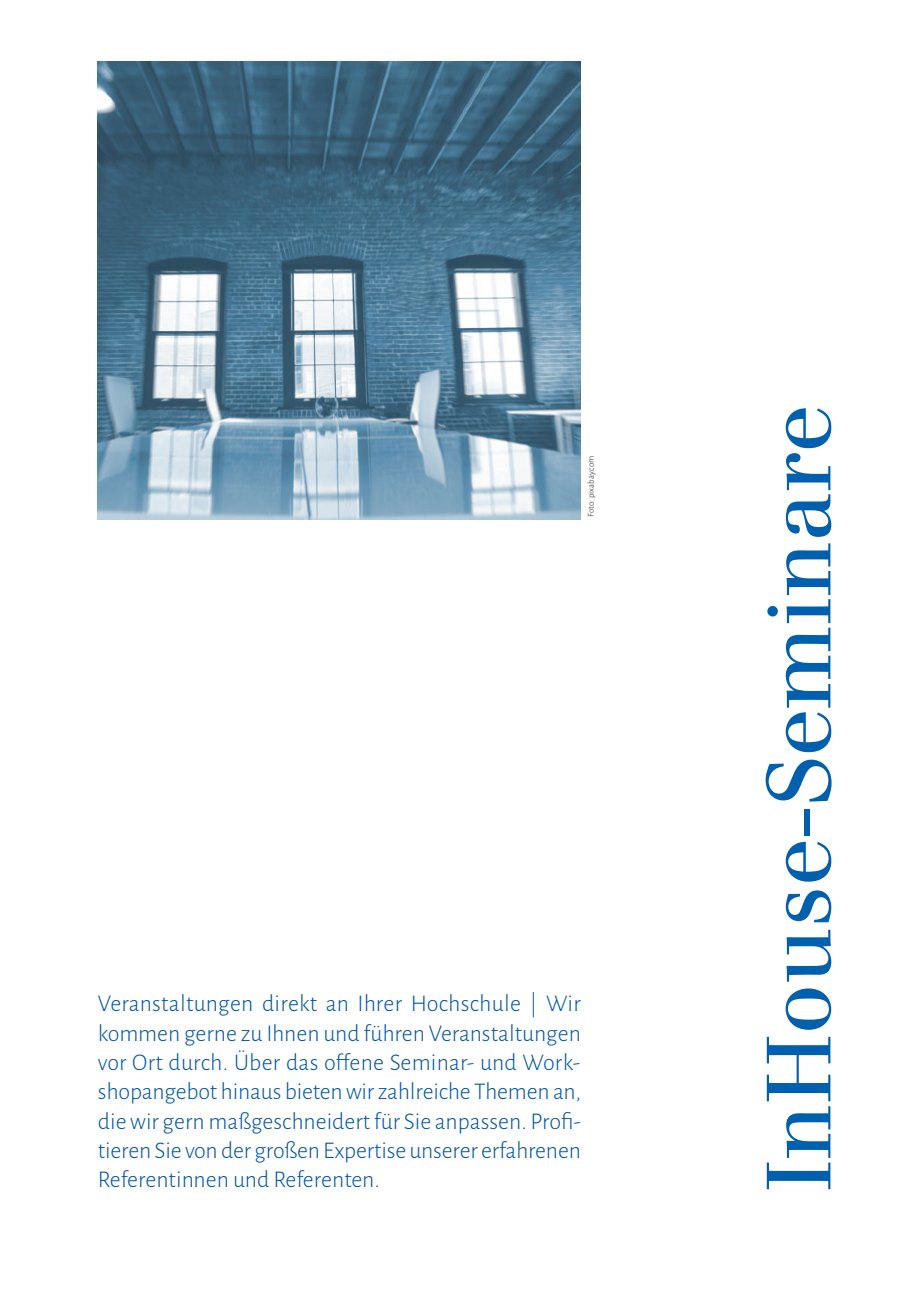
<style>
.page{position:relative;width:898px;height:1289px;background:#fff}
.page>*{position:absolute;margin:0;border:0;box-sizing:border-box;transform-origin:0 0}
.t1{font:90px "Walbaum";color:#0160ae}
.t2{font:300 24px/29.2px "Alegreya Sans";letter-spacing:-.01em;color:#0154a6;text-align:justify}
.t3{font:300 9px "Alegreya Sans";color:#231f20}
</style>
<div class="page">
<img style="left:98px;top:62px;width:482px;height:457px">
<p class="t3" style="left:585px;top:517px;width:62px;rotate:-90deg">Foto: pixabay.com</p>
<p class="t2" style="left:98px;top:988px;width:484px">Veranstaltungen direkt an Ihrer Hochschule | Wir kommengernezuIhnenundführenVeranstaltungen vor Ort durch. Über das offene Seminar- und Work&shy;shopangebothinausbietenwirzahlreicheThemenan, diewirgernmaßgeschneidertfürSieanpassen.Profi&shy;tierenSievondergroßenExpertiseunserererfahrenen Referentinnen und Referenten.</p>
<h1 class="t1" style="left:766px;top:1191px;width:787px;rotate:-90deg">InHouse-Seminare</h1>
</div>
